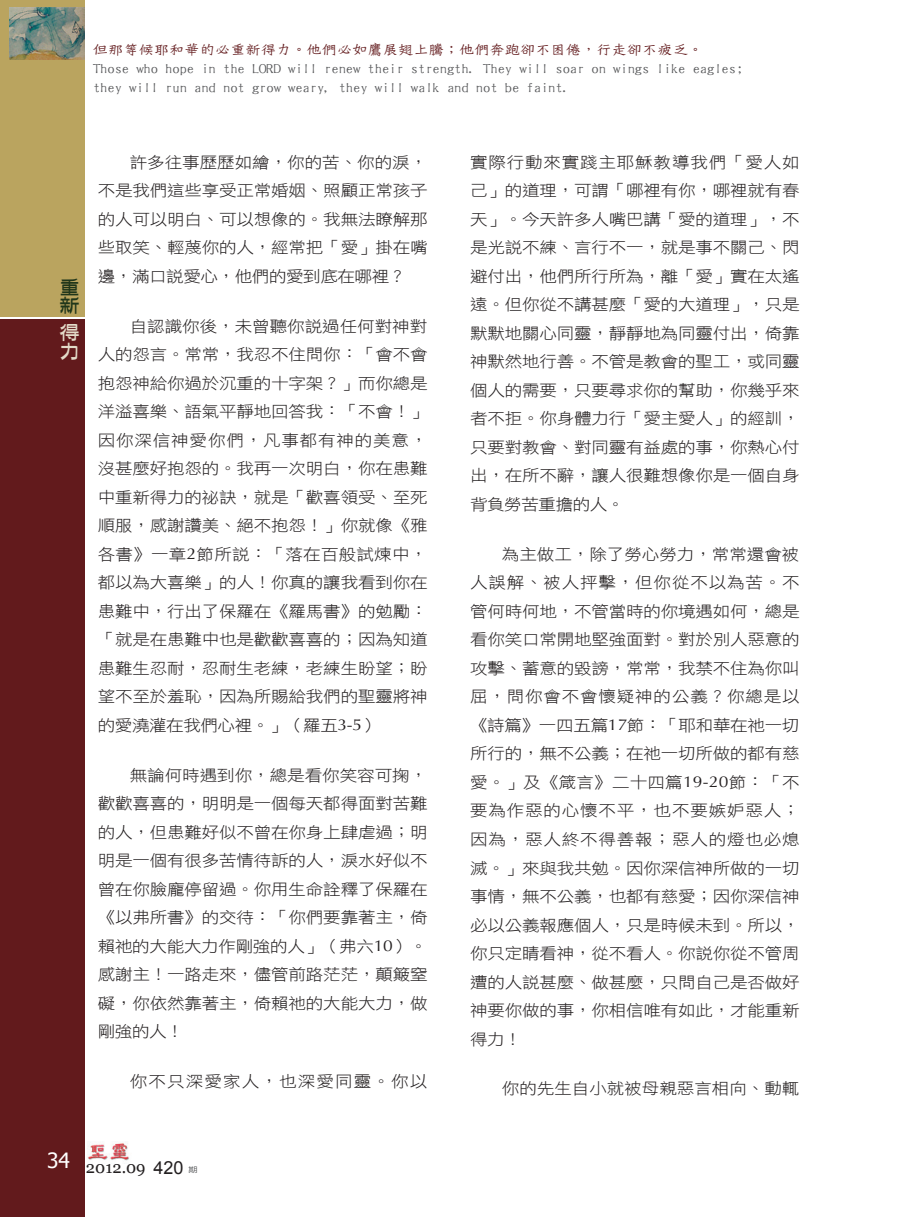
<style>
.page{position:relative;width:906px;height:1217px;background:#fff}
.page>*{position:absolute;margin:0;border:0;box-sizing:border-box;transform-origin:0 0}
.t1{font:18.9px/18.5px "DF Ya Yi W6 WIN BF";color:#20361a;scale:1.11 1}
.t2{font:18.9px/18.5px "DF Ya Yi W6 WIN BF";color:#e3dbc9;scale:1.11 1}
.t3{font:16.5px "Georgia";color:#231f20}
.t4{font:15.75px/28.5px "DF Hei W3 WIN BF";letter-spacing:-.01em;color:#231f20;text-align:justify;scale:1.11 1}
.t5{font:15.75px "DF Hei W3 WIN BF";letter-spacing:.065em;color:#231f20;scale:1.11 1}
.t6{font:15.3px/19.2px "DF Tie Xian W3 WIN BF";letter-spacing:-.05em;color:#57585a;scale:1.05 1}
.t7{font:15.3px "DF Tie Xian W3 WIN BF";letter-spacing:-.05em;color:#621a1c;scale:1.05 1}
.t8{font:7.5px "DF Hei W5 WIN BF";color:#57585a;scale:1.25 1}
.s1{font-family:"Optima"}
.s2{font-family:"Arial";font-size:18px}
</style>
<div class="page">
<img style="left:88px;top:1143px;width:41px;height:18px">
<div style="left:0;top:0;width:84px;height:316px;background:#baa45f"></div>
<div style="left:0;top:319px;width:84px;height:897px;background:#621a1c"></div>
<img style="left:10px;top:7px;width:74px;height:53px">
<p class="t7" style="left:93px;top:41px;width:583px">但那等候耶和華的必重新得力。他們必如鷹展翅上騰；他們奔跑卻不困倦，行走卻不疲乏。</p>
<p class="t6" style="left:93px;top:59px;width:621px">Those who hope in the LORD will renew their strength. They will soar on wings like eagles; they will run and not grow weary, they will walk and not be faint.</p>
<p class="t1" style="left:59px;top:277px;width:19px">重新</p>
<p class="t2" style="left:59px;top:323px;width:19px">得力</p>
<p class="t4" style="left:98px;top:148px;width:298px;text-indent:32px">許多往事歷歷如繪，你的苦、你的淚，不是我們這些享受正常婚姻、照顧正常孩子的人可以明白、可以想像的。我無法瞭解那些取笑、輕蔑你的人，經常把「愛」掛在嘴邊，滿口說愛心，他們的愛到底在哪裡？</p>
<p class="t4" style="left:98px;top:311px;width:298px;text-indent:32px">自認識你後，未曾聽你說過任何對神對人的怨言。常常，我忍不住問你：「會不會抱怨神給你過於沉重的十字架？」而你總是洋溢喜樂、語氣平靜地回答我：「不會！」因你深信神愛你們，凡事都有神的美意，沒甚麼好抱怨的。我再一次明白，你在患難中重新得力的祕訣，就是「歡喜領受、至死順服，感謝讚美、絕不抱怨！」你就像《雅各書》一章<span class="s1">2</span>節所說：「落在百般試煉中，都以為大喜樂」的人！你真的讓我看到你在患難中，行出了保羅在《羅馬書》的勉勵：「就是在患難中也是歡歡喜喜的；因為知道患難生忍耐，忍耐生老練，老練生盼望；盼望不至於羞恥，因為所賜給我們的聖靈將神的愛澆灌在我們心裡。」（羅五<span class="s1">3-5</span>）</p>
<p class="t4" style="left:98px;top:760px;width:298px;text-indent:32px">無論何時遇到你，總是看你笑容可掬，歡歡喜喜的，明明是一個每天都得面對苦難的人，但患難好似不曾在你身上肆虐過；明明是一個有很多苦情待訴的人，淚水好似不曾在你臉龐停留過。你用生命詮釋了保羅在《以弗所書》的交待：「你們要靠著主，倚賴祂的大能大力作剛強的人」（弗六<span class="s1">10</span>）。感謝主！一路走來，儘管前路茫茫，顛簸窒礙，你依然靠著主，倚賴祂的大能大力，做剛強的人！</p>
<p class="t5" style="left:130px;top:1073px;width:270px">你不只深愛家人，也深愛同靈。你以</p>
<p class="t4" style="left:470px;top:148px;width:298px">實際行動來實踐主耶穌教導我們「愛人如己」的道理，可謂「哪裡有你，哪裡就有春天」。今天許多人嘴巴講「愛的道理」，不是光說不練、言行不一，就是事不關己、閃避付出，他們所行所為，離「愛」實在太遙遠。但你從不講甚麼「愛的大道理」，只是默默地關心同靈，靜靜地為同靈付出，倚靠神默然地行善。不管是教會的聖工，或同靈個人的需要，只要尋求你的幫助，你幾乎來者不拒。你身體力行「愛主愛人」的經訓，只要對教會、對同靈有益處的事，你熱心付出，在所不辭，讓人很難想像你是一個自身背負勞苦重擔的人。</p>
<p class="t4" style="left:470px;top:539px;width:298px;text-indent:32px">為主做工，除了勞心勞力，常常還會被人誤解、被人抨擊，但你從不以為苦。不管何時何地，不管當時的你境遇如何，總是看你笑口常開地堅強面對。對於別人惡意的攻擊、蓄意的毀謗，常常，我禁不住為你叫屈，問你會不會懷疑神的公義？你總是以《詩篇》一四五篇<span class="s1">17</span>節：「耶和華在祂一切所行的，無不公義；在祂一切所做的都有慈愛。」及《箴言》二十四篇<span class="s1">19-20</span>節：「不要為作惡的心懷不平，也不要嫉妒惡人；因為，惡人終不得善報；惡人的燈也必熄滅。」來與我共勉。因你深信神所做的一切事情，無不公義，也都有慈愛；因你深信神必以公義報應個人，只是時候未到。所以，你只定睛看神，從不看人。你說你從不管周遭的人說甚麼、做甚麼，只問自己是否做好神要你做的事，你相信唯有如此，才能重新得力！</p>
<p class="t4" style="left:502px;top:1074px;width:270px">你的先生自小就被母親惡言相向、動輒</p>
<p class="t3" style="left:47px;top:1156px;width:138px"><sup>34</sup> 2012.09 <span class="s2">420</span></p>
<p class="t8" style="left:188px;top:1165px;width:9px">期</p>
</div>
